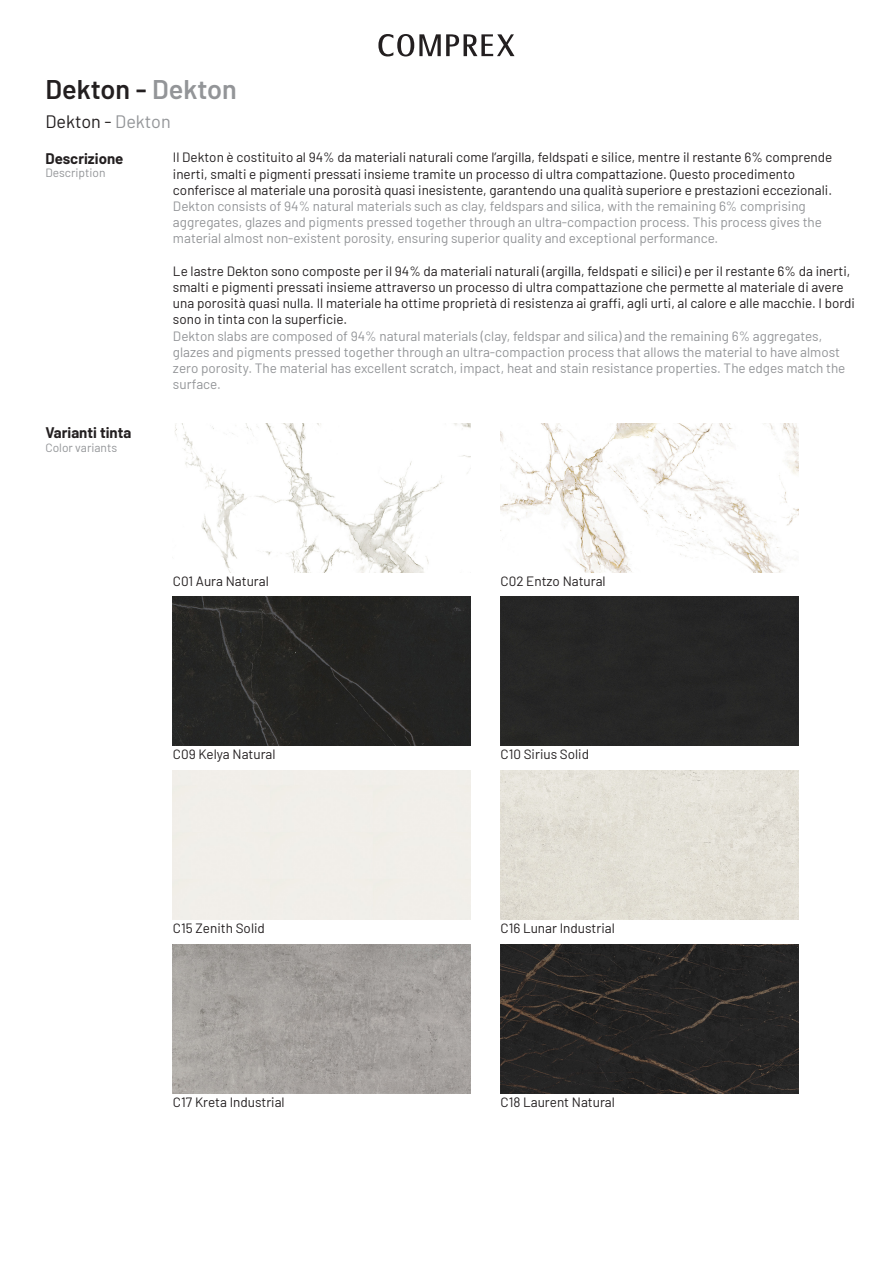
<style>
.page{position:relative;width:893px;height:1263px;background:#fff}
.page>*{position:absolute;margin:0;border:0;box-sizing:border-box;transform-origin:0 0}
.t1{font:600 27px "Barlow";color:#231f20}
.t2{font:18px "Barlow";color:#231f20}
.t3{font:700 15px "Barlow";color:#231f20}
.t4{font:13.5px/16.2px "Barlow";color:#231f20}
.t5{font:13.5px/16.2px "Barlow";color:#939598}
.t6{font:12px "Barlow";color:#939598}
.s1{color:#939598}
</style>
<div class="page">
<svg style="left:378px;top:34px;width:136px;height:22px"></svg>
<img style="left:175px;top:423px;width:296px;height:149px">
<img style="left:500px;top:423px;width:298px;height:149px">
<div style="left:173px;top:597px;width:298px;height:149px;background:#242423"></div>
<div style="left:500px;top:597px;width:298px;height:149px;background:#262626"></div>
<img style="left:500px;top:770px;width:298px;height:149px">
<img style="left:173px;top:944px;width:298px;height:149px">
<img style="left:500px;top:944px;width:298px;height:149px">
<p class="t1" style="left:45px;top:70px;width:193px">Dekton - <span class="s1">Dekton</span></p>
<p class="t2" style="left:45px;top:108px;width:127px">Dekton - <span class="s1">Dekton</span></p>
<p class="t3" style="left:45px;top:147px;width:79px">Descrizione</p>
<p class="t6" style="left:45px;top:164px;width:62px">Description</p>
<p class="t3" style="left:45px;top:422px;width:87px">Varianti tinta</p>
<p class="t6" style="left:45px;top:439px;width:73px">Color variants</p>
<p class="t4" style="left:173px;top:148px;width:661px">Il Dekton è costituito al 94% da materiali naturali come l’argilla, feldspati e silice, mentre il restante 6% comprende inerti, smalti e pigmenti pressati insieme tramite un processo di ultra compattazione. Questo procedimento conferisce al materiale una porosità quasi inesistente, garantendo una qualità superiore e prestazioni eccezionali.</p>
<p class="t5" style="left:173px;top:197px;width:650px">Dekton consists of 94% natural materials such as clay, feldspars and silica, with the remaining 6% comprising aggregates, glazes and pigments pressed together through an ultra-compaction process. This process gives the material almost non-existent porosity, ensuring superior quality and exceptional performance.</p>
<p class="t4" style="left:173px;top:262px;width:683px">Le lastre Dekton sono composte per il 94% da materiali naturali (argilla, feldspati e silici) e per il restante 6% da inerti, smalti e pigmenti pressati insieme attraverso un processo di ultra compattazione che permette al materiale di avere una porosità quasi nulla. Il materiale ha ottime proprietà di resistenza ai graffi, agli urti, al calore e alle macchie. I bordi sono in tinta con la superficie.</p>
<p class="t5" style="left:173px;top:327px;width:674px">Dekton slabs are composed of 94% natural materials (clay, feldspar and silica) and the remaining 6% aggregates, glazes and pigments pressed together through an ultra-compaction process that allows the material to have almost zero porosity. The material has excellent scratch, impact, heat and stain resistance properties. The edges match the surface.</p>
<p class="t4" style="left:173px;top:571px;width:97px">C01 Aura Natural</p>
<p class="t4" style="left:500px;top:571px;width:107px">C02 Entzo Natural</p>
<p class="t4" style="left:173px;top:745px;width:104px">C09 Kelya Natural</p>
<p class="t4" style="left:500px;top:745px;width:90px">C10 Sirius Solid</p>
<p class="t4" style="left:173px;top:919px;width:93px">C15 Zenith Solid</p>
<p class="t4" style="left:500px;top:919px;width:116px">C16 Lunar Industrial</p>
<p class="t4" style="left:173px;top:1092px;width:113px">C17 Kreta Industrial</p>
<p class="t4" style="left:500px;top:1092px;width:116px">C18 Laurent Natural</p>
</div>
